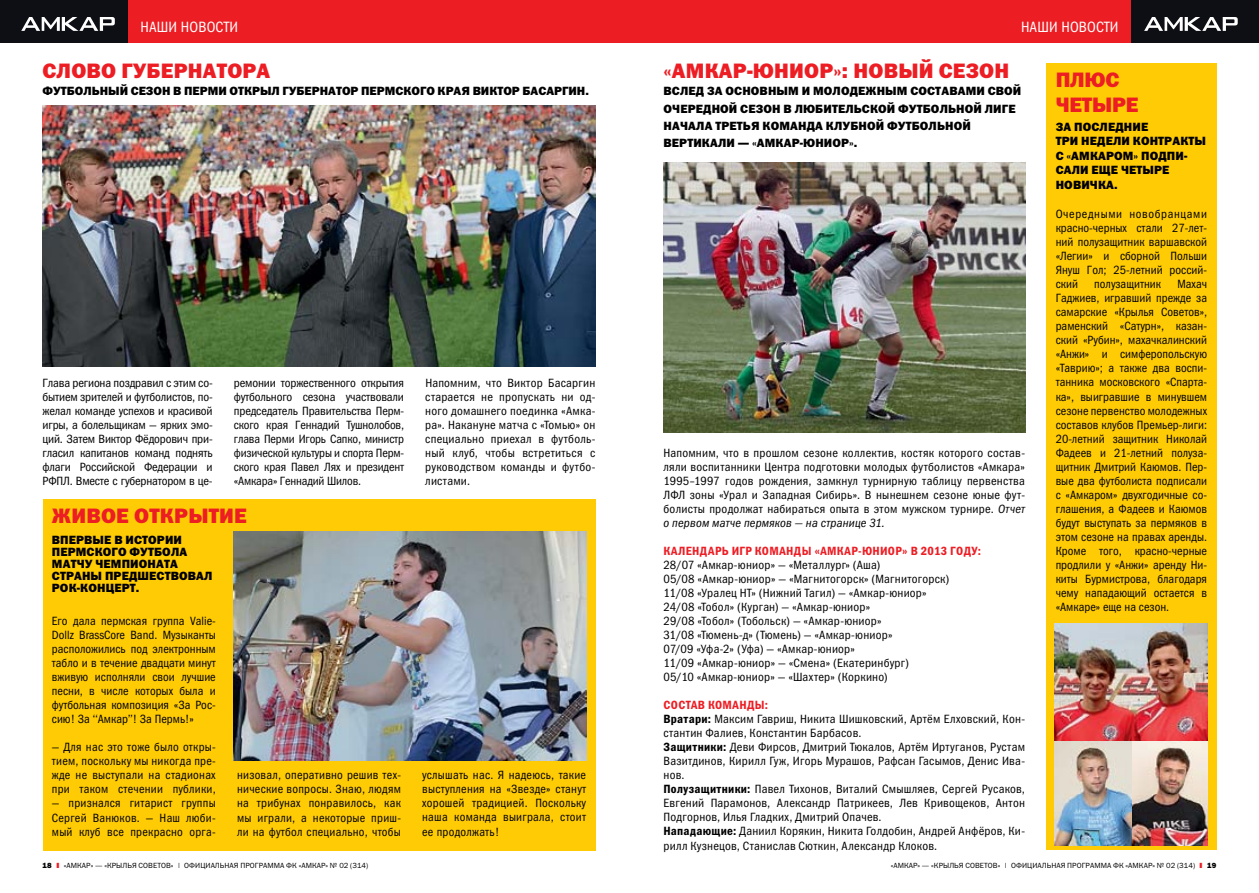
<style>
.page{position:relative;width:1259px;height:893px;background:#fff}
.page>*{position:absolute;margin:0;border:0;box-sizing:border-box;transform-origin:0 0}
.t1{font:21px "Franklin Gothic Heavy ITC";letter-spacing:.01em;color:#ed1d24}
.t2{font:21px/25.2px "Franklin Gothic Heavy ITC";letter-spacing:-.01em;color:#ed1d24}
.t3{font:15px "Franklin Gothic Book Cond ITC";letter-spacing:.01em;color:#fff}
.t4{font:12px/14.1px "Franklin Gothic Book Cond ITC";letter-spacing:.015em;color:#000;text-align:justify}
.t5{font:12px/14.4px "Franklin Gothic Heavy ITC";letter-spacing:.01em;color:#000}
.t6{font:12px "Franklin Gothic Demi Cond ITC";letter-spacing:.03em;color:#ed1d24}
.t7{font:7.5px "Franklin Gothic Book ITC";letter-spacing:.01em;color:#000}
.s1{font-style:italic}
.s2{font-family:"Franklin Gothic Demi Cond ITC"}
.s3{font-family:"Franklin Gothic Heavy ITC"}
.s4{font-family:"Franklin Gothic Heavy ITC";color:#ed1d24}
</style>
<div class="page">
<div style="left:1131px;top:0;width:128px;height:43px;background:#0e0f14"></div>
<svg style="left:1144px;top:17px;width:93px;height:14px"></svg>
<div style="left:128px;top:0;width:501px;height:43px;background:#ed1d24"></div>
<div style="left:629px;top:0;width:502px;height:43px;background:#ed1d24"></div>
<div style="left:0;top:0;width:128px;height:43px;background:#0e0f14"></div>
<svg style="left:21px;top:17px;width:94px;height:14px"></svg>
<div style="left:1046px;top:63px;width:170px;height:787px;background:#ffcb05"></div>
<img style="left:43px;top:106px;width:552px;height:261px">
<img style="left:1054px;top:624px;width:154px;height:221px">
<div style="left:43px;top:499px;width:552px;height:351px;background:#ffcb05"></div>
<img style="left:234px;top:531px;width:352px;height:229px">
<img style="left:663px;top:162px;width:362px;height:270px">
<p class="t3" style="left:140px;top:18px;width:10px">наши</p>
<p class="t3" style="left:181px;top:18px;width:59px">НОВОСТИ</p>
<p class="t3" style="left:1021px;top:18px;width:10px">наши</p>
<p class="t3" style="left:1061px;top:18px;width:59px">НОВОСТИ</p>
<h1 class="t1" style="left:43px;top:57px;width:229px">СЛОВО ГУБЕРНАТОРА</h1>
<p class="t5" style="left:43px;top:84px;width:439px">ФУТБОЛЬНЫЙ СЕЗОН В ПЕРМИ ОТКРЫЛ ГУБЕРНАТОР ПЕРМСКОГО КРАЯ виктор</p>
<p class="t5" style="left:522px;top:84px;width:9px">басаргин</p>
<p class="t5" style="left:585px;top:84px;width:5px">.</p>
<p class="t4" style="left:43px;top:375px;width:172px">Глава региона поздравил с этим со&shy;бытием зрителей и футболистов, по&shy;желал команде успехов и красивой игры, а болельщикам — ярких эмо&shy;ций. Затем Виктор Фёдорович при&shy;гласил капитанов команд поднять флаги Российской Федерации и РФПЛ. Вместе с губернатором в це-</p>
<p class="t4" style="left:234px;top:375px;width:172px">ремонии торжественного открытия футбольного сезона участвовали председатель Правительства Перм&shy;ского края Геннадий Тушнолобов, глава Перми Игорь Сапко, министр физической культуры и спорта Перм&shy;ского края Павел Лях и президент «Амкара» Геннадий Шилов.</p>
<p class="t4" style="left:425px;top:375px;width:172px">Напомним, что Виктор Басаргин старается не пропускать ни од&shy;ного домашнего поединка «Амка&shy;ра». Накануне матча с «Томью» он специально приехал в футболь&shy;ный клуб, чтобы встретиться с руководством команды и футбо&shy;листами.</p>
<h1 class="t1" style="left:52px;top:502px;width:196px">ЖИВОЕ ОТКРЫТИЕ</h1>
<p class="t5" style="left:52px;top:534px;width:162px;line-height:12px">ВПЕРВЫЕ В ИСТОРИИ<br>ПЕРМСКОГО ФУТБОЛА<br>МАТЧУ ЧЕМПИОНАТА<br>СТРАНЫ ПРЕДШЕСТВОВАЛ<br>РОК-КОНЦЕРТ.</p>
<p class="t4" style="left:52px;top:614px;width:165px">Его дала пермская группа Valie-Dollz BrassCore Band. Музыканты расположились под электронным табло и в течение двадцати минут вживую исполняли свои лучшие песни, в числе которых была и футбольная композиция «За Рос&shy;сию! За ‘‘Амкар’’! За Пермь!»</p>
<p class="t4" style="left:52px;top:740px;width:165px">— Для нас это тоже было откры&shy;тием, поскольку мы никогда пре&shy;жде не выступали на стадионах при таком стечении публики,</p>
<p class="t4" style="left:52px;top:796px;width:165px">— признался гитарист группы Сергей Ванюков. — Наш люби&shy;мый клуб все прекрасно орга-</p>
<p class="t4" style="left:237px;top:768px;width:165px">низовал, оперативно решив тех&shy;нические вопросы. Знаю, людям на трибунах понравилось, как мы играли, а некоторые приш&shy;ли на футбол специально, чтобы</p>
<p class="t4" style="left:422px;top:768px;width:165px">услышать нас. Я надеюсь, такие выступления на «Звезде» станут хорошей традицией. Поскольку наша команда выиграла, стоит ее продолжать!</p>
<h1 class="t1" style="left:663px;top:57px;width:347px">«АМКАР-ЮНИОР»: НОВЫЙ СЕЗОН</h1>
<p class="t5" style="left:663px;top:83px;width:359px;line-height:17.4px">ВСЛЕД ЗА ОСНОВНЫМ И МОЛОДЕЖНЫМ СОСТАВАМИ СВОЙ<br>ОЧЕРЕДНОЙ СЕЗОН В ЛЮБИТЕЛЬСКОЙ ФУТБОЛЬНОЙ ЛИГЕ<br>НАЧала</p>
<p class="t5" style="left:663px;top:118px;width:309px;line-height:17.4px;text-indent:52px">ТРЕТЬЯ КОМАНДА КЛУБНОЙ ФУТБОЛЬНОЙ<br>ВЕРТИКАЛИ — «АМКАР-ЮНИОР».</p>
<p class="t4" style="left:663px;top:446px;width:363px">Напомним, что в прошлом сезоне коллектив, костяк которого состав&shy;ляли воспитанники Центра подготовки молодых футболистов «Амкара» 1995–1997 годов рождения, замкнул турнирную таблицу первенства ЛФЛ зоны «Урал и Западная Сибирь». В нынешнем сезоне юные фут&shy;болисты продолжат набираться опыта в этом мужском турнире. <span class="s1">Отчет о первом матче пермяков — на странице 31.</span></p>
<p class="t6" style="left:663px;top:544px;width:53px">Календарь</p>
<p class="t6" style="left:731px;top:544px;width:32px">игр кома</p>
<p class="t6" style="left:786px;top:544px;width:50px">нды «Амкар</p>
<p class="t6" style="left:858px;top:544px;width:124px">-юниор» в 2013 году:</p>
<p class="t4" style="left:663px;top:558px;width:287px;text-align:left">28/07 «Амкар-юниор» — «Металлург» (Аша)<br>05/08 «Амкар-юниор» — «Магнитогорск» (Магнитогорск)<br>11/08 «Уралец НТ» (Нижний Тагил) — «Амкар-юниор» 24/08 «Тобол» (Курган) — «Амкар-юниор»<br>29/08 «Тобол» (Тобольск) — «Амкар-юниор»<br>31/08 «Тюмень-д» (Тюмень) — «Амкар-юниор»<br>07/09 «Уфа-2» (Уфа) — «Амкар-юниор»<br>11/09 «Амкар-юниор» — «Смена» (Екатеринбург)<br>05/10 «Амкар-юниор» — «Шахтер» (Коркино)</p>
<p class="t6" style="left:663px;top:698px;width:106px">СОСТАВ КОМАНДЫ:</p>
<p class="t4" style="left:663px;top:712px;width:363px;text-align:left"><span class="s2">Вратари:</span> Максим Гавриш, Никита Шишковский, Артём Елховский, Кон&shy;стантин Фалиев, Константин Барбасов.<br><span class="s2">Защитники:</span> Деви Фирсов, Дмитрий Тюкалов, Артём Иртуганов, Рустам Вазитдинов, Кирилл Гуж, Игорь Мурашов, Рафсан Гасымов, Денис Ива&shy;нов.<br><span class="s2">Полузащитники:</span> Павел Тихонов, Виталий Смышляев, Сергей Русаков, Евгений Парамонов, Александр Патрикеев, Лев Кривощеков, Антон Подгорнов, Илья Гладких, Дмитрий Опачев.<br><span class="s2">Нападающие:</span> Даниил Корякин, Никита Голдобин, Андрей Анфёров, Ки&shy;рилл Кузнецов, Станислав Сюткин, Александр Клоков.</p>
<h1 class="t2" style="left:1055px;top:68px;width:84px">ПЛЮС<br>ЧЕТЫРЕ</h1>
<p class="t5" style="left:1055px;top:120px;width:152px">ЗА ПОСЛЕДНИЕ<br>ТРИ НЕДЕЛИ КОНТРАКТЫ<br>С «АМКАРОМ» ПОДПИ-<br>САЛИ ЕЩЕ ЧЕТЫРЕ<br>НОВИЧКА.</p>
<p class="t4" style="left:1055px;top:207px;width:153px">Очередными новобранцами красно-черных стали 27-лет&shy;ний полузащитник варшавской «Легии» и сборной Польши Януш Гол; 25-летний россий&shy;ский</p>
<p class="t4" style="left:1055px;top:277px;width:153px;text-indent:122px">Махач Гаджиев, игравший прежде за самарские «Крылья Советов», раменский «Сатурн», казан&shy;ский «Рубин», махачкалинский «Анжи» и симферопольскую «Таврию»; а также два воспи&shy;танника московского «Спарта&shy;ка», выигравшие в минувшем сезоне первенство молодежных составов клубов Премьер-лиги:<br>20-летний защитник Николай Фадеев и 21-летний полуза&shy;щитник Дмитрий Каюмов. Пер&shy;вые два футболиста подписали с «Амкаром» двухгодичные со&shy;глашения, а Фадеев и Каюмов будут выступать за пермяков в этом сезоне на правах аренды.<br>Кроме того, красно-черные продлили у «Анжи» аренду Ни&shy;киты Бурмистрова, благодаря чему нападающий остается в «Амкаре» еще на сезон.</p>
<p class="t4" style="left:1094px;top:277px;width:68px">полузащитник</p>
<p class="t7" style="left:43px;top:861px;width:174px"><span class="s3">18</span> <span class="s4">|</span> «АМКАР» — «КРЫЛЬЯ СОВЕТОВ» | официаль</p>
<p class="t7" style="left:224px;top:861px;width:41px">ная программа</p>
<p class="t7" style="left:286px;top:861px;width:83px">ФК «АМКАР» № 02 (314)</p>
<p class="t7" style="left:890px;top:861px;width:153px">«АМКАР» — «КРЫЛЬЯ СОВЕТОВ» | официаль</p>
<p class="t7" style="left:1051px;top:861px;width:41px">ная программа</p>
<p class="t7" style="left:1113px;top:861px;width:105px">ФК «АМКАР» № 02 (314) <span class="s4">|</span> <span class="s3">19</span></p>
</div>
